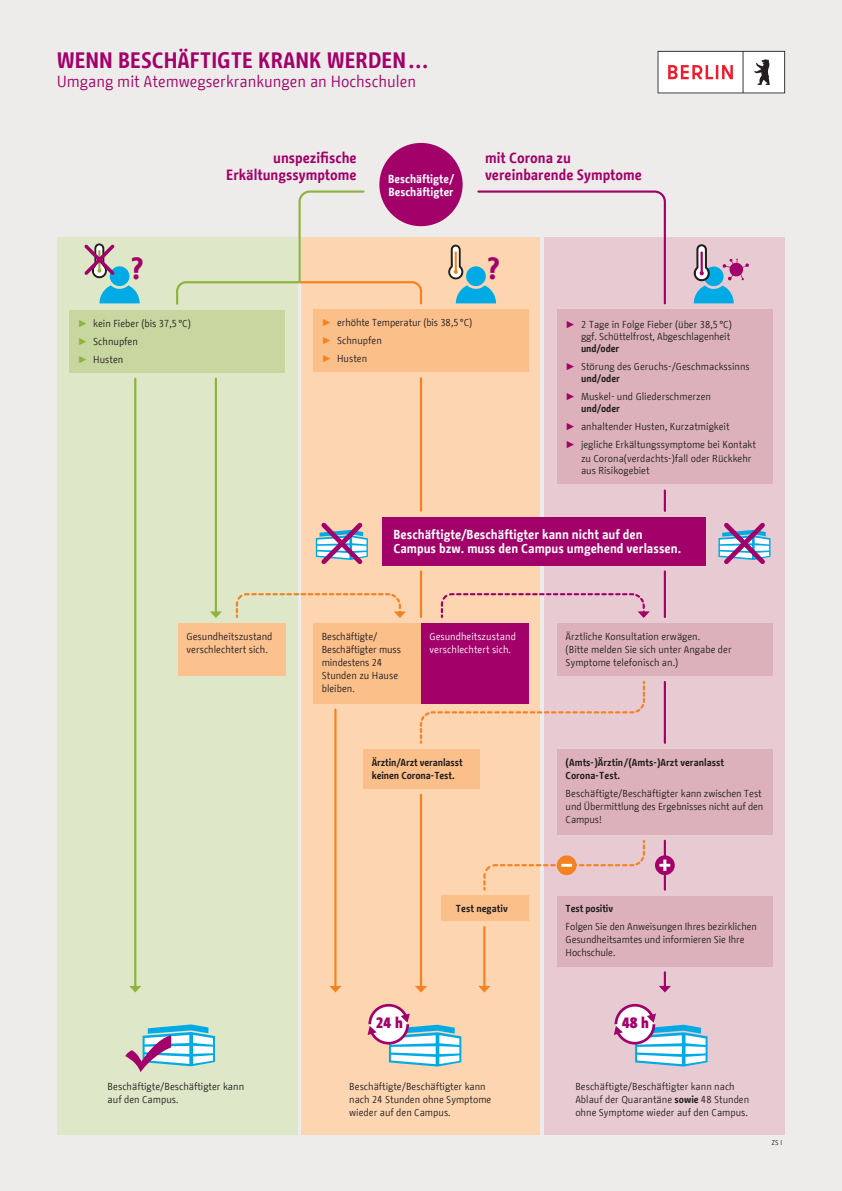
<style>
.page{position:relative;width:842px;height:1191px;background:#eeeceb}
.page>*{position:absolute;margin:0;border:0;box-sizing:border-box;transform-origin:0 0}
.t1{font:700 30.4px "BMF Change";color:#a20169}
.t2{font:700 22.2px "BMF Change";color:#a20169}
.t3{font:16px "BMF Change";color:#a20169}
.t4{font:900 15px "BMF Change";color:#a20169}
.t5{font:700 14.8px/16.9px "BMF Change";color:#a20169}
.t6{font:700 13px/14.3px "BMF Change";color:#fff}
.t7{font:700 11.7px "BMF Change";color:#fff}
.t8{font:10.1px/13px "BMF Change";color:#231f20}
.t9{font:700 10.1px "BMF Change";color:#231f20}
.t10{font:10.1px/13px "BMF Change";color:#fff}
.t11{font:7px "BMF Change";color:#231f20}
.s1{font-family:"Arial";color:#8eb33e}
.s2{font-family:"Arial";color:#f58220}
.s3{font-family:"Arial";color:#a20169}
.s4{font-weight:700}
</style>
<div class="page">
<div style="left:57px;top:237px;width:241px;height:897px;background:#dee7c7"></div>
<div style="left:302px;top:237px;width:238px;height:897px;background:#fdd5b0"></div>
<div style="left:544px;top:237px;width:241px;height:897px;background:#e8cbd2"></div>
<div style="left:379px;top:143px;width:84px;height:83px;background:#a20169;border-radius:50%"></div>
<svg style="left:176px;top:189px;width:247px;height:117px"></svg>
<div style="left:69px;top:310px;width:216px;height:62px;background:#c7d79f"></div>
<div style="left:313px;top:310px;width:216px;height:62px;background:#fbbf8a"></div>
<div style="left:313px;top:623px;width:108px;height:80px;background:#fbbf8a"></div>
<div style="left:441px;top:895px;width:88px;height:26px;background:#fbbf8a"></div>
<div style="left:557px;top:623px;width:216px;height:52px;background:#dcb1bb"></div>
<div style="left:557px;top:310px;width:216px;height:174px;background:#dcb1bb"></div>
<hr style="left:134px;top:379px;width:2px;height:609px;background:#8eb33e">
<svg style="left:129px;top:986px;width:12px;height:6px"></svg>
<hr style="left:215px;top:379px;width:2px;height:234px;background:#8eb33e">
<svg style="left:210px;top:611px;width:12px;height:7px"></svg>
<hr style="left:420px;top:378px;width:2px;height:133px;background:#f58220">
<hr style="left:664px;top:490px;width:2px;height:21px;background:#a20169">
<hr style="left:664px;top:571px;width:2px;height:46px;background:#a20169">
<hr style="left:420px;top:571px;width:2px;height:46px;background:#f58220">
<hr style="left:664px;top:682px;width:2px;height:61px;background:#a20169">
<hr style="left:483px;top:927px;width:2px;height:61px;background:#f58220">
<svg style="left:478px;top:986px;width:12px;height:6px"></svg>
<svg style="left:659px;top:972px;width:12px;height:20px"></svg>
<div style="left:382px;top:517px;width:324px;height:48px;background:#a20169"></div>
<svg style="left:125px;top:1024px;width:90px;height:48px"></svg>
<svg style="left:367px;top:1003px;width:94px;height:63px"></svg>
<svg style="left:613px;top:1003px;width:94px;height:63px"></svg>
<svg style="left:694px;top:244px;width:55px;height:59px"></svg>
<svg style="left:316px;top:522px;width:52px;height:42px"></svg>
<svg style="left:718px;top:522px;width:52px;height:43px"></svg>
<svg style="left:448px;top:189px;width:218px;height:116px"></svg>
<div style="left:466px;top:266px;width:20px;height:20px;background:#00abe5;border-radius:50%"></div>
<svg style="left:99px;top:285px;width:41px;height:18px"></svg>
<div style="left:110px;top:266px;width:19px;height:20px;background:#00abe5;border-radius:50%"></div>
<svg style="left:84px;top:243px;width:34px;height:36px"></svg>
<svg style="left:419px;top:680px;width:226px;height:64px"></svg>
<svg style="left:440px;top:593px;width:210px;height:25px"></svg>
<svg style="left:235px;top:592px;width:171px;height:27px"></svg>
<div style="left:363px;top:749px;width:117px;height:39px;background:#fbbf8a"></div>
<hr style="left:420px;top:794px;width:2px;height:194px;background:#f58220">
<svg style="left:415px;top:986px;width:12px;height:6px"></svg>
<hr style="left:334px;top:709px;width:2px;height:279px;background:#f58220">
<svg style="left:329px;top:986px;width:12px;height:6px"></svg>
<div style="left:421px;top:623px;width:108px;height:80px;background:#a20169"></div>
<div style="left:178px;top:623px;width:108px;height:52px;background:#fbc18e"></div>
<div style="left:557px;top:895px;width:216px;height:71px;background:#dcb1bb"></div>
<div style="left:557px;top:749px;width:216px;height:86px;background:#dcb1bb"></div>
<hr style="left:664px;top:840px;width:2px;height:49px;background:#a20169">
<svg style="left:655px;top:855px;width:20px;height:20px"></svg>
<svg style="left:659px;top:859px;width:11px;height:12px"></svg>
<svg style="left:483px;top:839px;width:162px;height:52px"></svg>
<svg style="left:657px;top:51px;width:128px;height:42px;background:#ead8da"></svg>
<p class="t2" style="left:57px;top:44px;width:371px">WENN BESCHÄFTIGTE KRANK WERDEN…</p>
<p class="t3" style="left:57px;top:70px;width:361px">Umgang mit Atemwegserkrankungen an Hochschulen</p>
<p class="t5" style="left:273px;top:149px;width:85px">unspezifische</p>
<p class="t5" style="left:226px;top:166px;width:132px">Erkältungssymptome</p>
<p class="t7" style="left:388px;top:170px;width:67px">Beschäftigte/</p>
<p class="t7" style="left:388px;top:183px;width:67px">Beschäftigter</p>
<p class="t5" style="left:485px;top:149px;width:158px">mit Corona zu vereinbarende Symptome</p>
<p class="t1" style="left:132px;top:247px;width:13px">?</p>
<p class="t1" style="left:488px;top:247px;width:13px">?</p>
<p class="t8" style="left:78px;top:314px;width:114px;line-height:18px"><span class="s1">►</span> kein Fieber (bis 37,5°C) <span class="s1">►</span> Schnupfen<br><span class="s1">►</span> Husten</p>
<p class="t8" style="left:322px;top:316px;width:152px"><span class="s2">►</span> erhöhte Temperatur (bis 38,5°C)</p>
<p class="t8" style="left:322px;top:334px;width:62px"><span class="s2">►</span> Schnupfen</p>
<p class="t8" style="left:322px;top:352px;width:47px"><span class="s2">►</span> Husten</p>
<p class="t8" style="left:566px;top:318px;width:168px;line-height:12.1px;text-align:right"><span class="s3">►</span> 2 Tage in Folge Fieber (über 38,5°C) ggf. Schüttelfrost, Abgeschlagenheit</p>
<p class="t8" style="left:566px;top:339px;width:186px;line-height:18px;text-indent:15px"><span class="s4">und/oder<br></span><span class="s3">►</span> Störung des Geruchs-/Geschmackssinns</p>
<p class="t8" style="left:566px;top:369px;width:147px;line-height:18px;text-indent:15px"><span class="s4">und/oder<br></span><span class="s3">►</span> Muskel- und Gliederschmerzen</p>
<p class="t8" style="left:566px;top:400px;width:192px;line-height:18px;text-indent:15px"><span class="s4">und/oder<br></span><span class="s3">►</span> anhaltender Husten, Kurzatmigkeit<br><span class="s3">►</span> jegliche Erkältungssymptome bei Kontakt</p>
<p class="t8" style="left:581px;top:452px;width:172px;line-height:12.1px">zu Corona(verdachts-)fall oder Rückkehr aus Risikogebiet</p>
<p class="t8" style="left:187px;top:629px;width:87px">Gesundheitszustand verschlechtert sich.</p>
<p class="t6" style="left:393px;top:527px;width:289px">Beschäftigte/Beschäftigter kann nicht auf den<br>Campus bzw. muss den Campus umgehend verlassen.</p>
<p class="t8" style="left:322px;top:629px;width:81px">Beschäftigte/<br>Beschäftigter muss mindestens 24<br>Stunden zu Hause bleiben.</p>
<p class="t10" style="left:429px;top:629px;width:88px">Gesundheitszustand verschlechtert sich.</p>
<p class="t8" style="left:566px;top:629px;width:136px">Ärztliche Konsultation erwägen.</p>
<p class="t8" style="left:566px;top:643px;width:168px">(Bitte melden Sie sich unter Angabe der<br>Symptome telefonisch an.)</p>
<p class="t9" style="left:372px;top:755px;width:92px">Ärztin/Arzt veranlasst</p>
<p class="t9" style="left:372px;top:768px;width:85px">keinen Corona-Test.</p>
<p class="t9" style="left:566px;top:755px;width:160px">(Amts-)Ärztin/(Amts-)Arzt veranlasst</p>
<p class="t9" style="left:566px;top:768px;width:56px">Corona-Test.</p>
<p class="t8" style="left:566px;top:786px;width:199px">Beschäftigte/Beschäftigter kann zwischen Test und Übermittlung des Ergebnisses nicht auf den<br>Campus!</p>
<p class="t8" style="left:108px;top:1080px;width:138px">Beschäftigte/Beschäftigter kann auf den Campus.</p>
<p class="t9" style="left:456px;top:901px;width:53px">Test negativ</p>
<p class="t9" style="left:566px;top:901px;width:49px">Test positiv</p>
<p class="t8" style="left:566px;top:920px;width:193px">Folgen Sie den Anweisungen Ihres bezirklichen<br>Gesundheitsamtes und informieren Sie Ihre<br>Hochschule.</p>
<p class="t4" style="left:376px;top:1011px;width:29px">24 h</p>
<p class="t4" style="left:622px;top:1011px;width:29px">48 h</p>
<p class="t8" style="left:349px;top:1080px;width:144px">Beschäftigte/Beschäftigter kann nach 24 Stunden ohne Symptome wieder auf den Campus.</p>
<p class="t8" style="left:575px;top:1080px;width:175px">Beschäftigte/Beschäftigter kann nach<br>Ablauf der Quarantäne <span class="s4">sowie</span> 48 Stunden ohne Symptome wieder auf den Campus.</p>
<p class="t11" style="left:771px;top:1137px;width:12px">ZS I</p>
</div>
